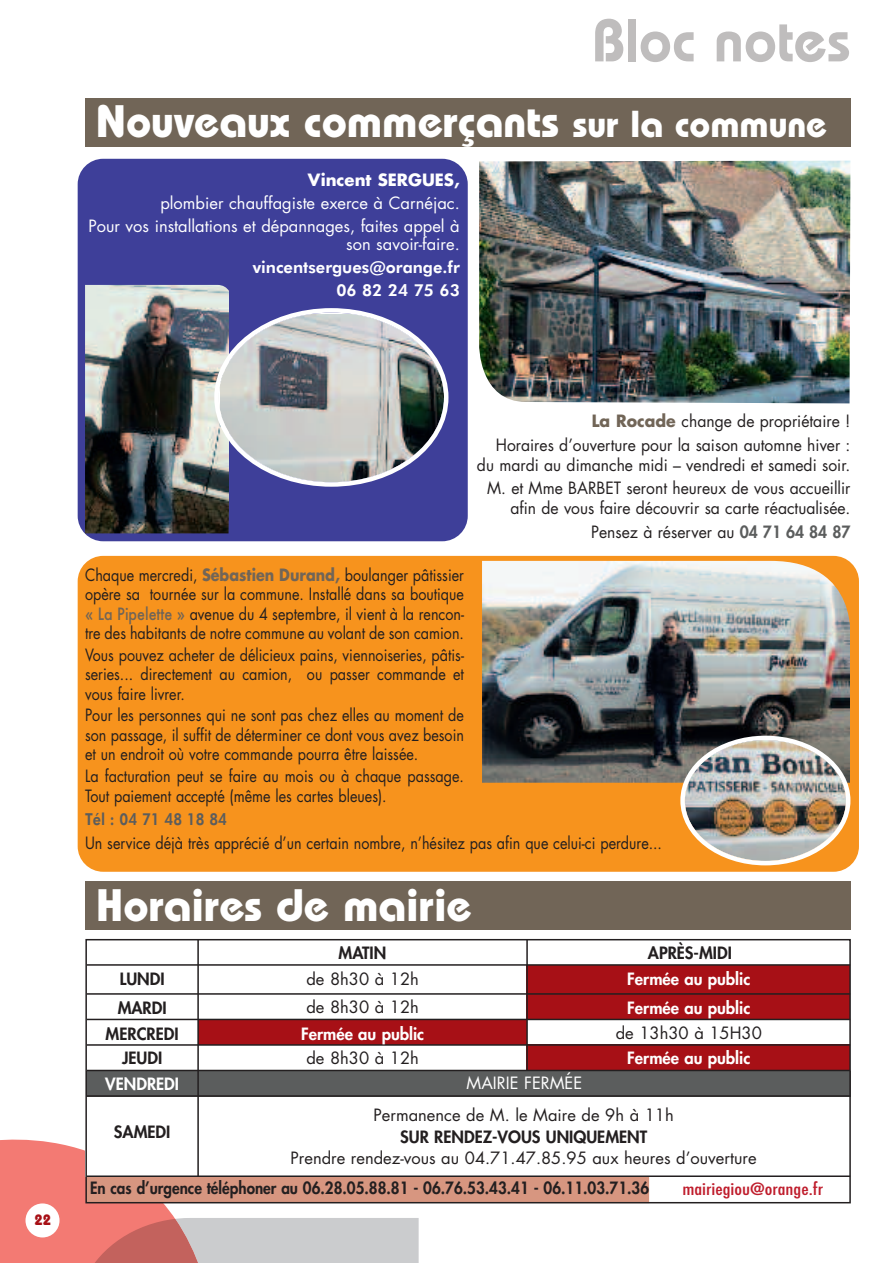
<style>
.page{position:relative;width:893px;height:1263px;background:#fff}
.page>*{position:absolute;margin:0;border:0;box-sizing:border-box;transform-origin:0 0}
.t1{font:600 60px "Bauhaus";color:#bfbdbd}
.t2{font:700 45.45px "Bauhaus";color:#fff}
.t3{font:16.5px/19.5px "Futura";color:#231f20;text-align:justify;scale:.87 1}
.t4{font:16.5px/23.7px "Futura";color:#231f20;text-align:right;scale:.95 1}
.t5{font:16.5px "Futura";color:#231f20}
.t6{font:16.5px/23px "Futura";color:#fff;text-align:right}
.t7{font:800 16.5px "Futura";color:#231f20;scale:.92 1}
.t8{font:800 16.5px "Futura";color:#231f20}
.t9{font:800 16.5px "Futura";color:#fff}
.t10{font:800 16.5px/23px "Futura BT";color:#fff;text-align:right}
.t11{font:500 condensed 16.5px "Futura";color:#bf1d2c;scale:1.2 1}
.t12{font:700 16.5px "Futura";color:#fff}
.t13{font:800 16.5px "Futura BT";color:#5b5d5d;scale:.87 1}
.t14{font:700 15px "Bauhaus";color:#a71016}
.s1{font-size:37.5px}
.s2{font-weight:700;color:#716557}
.s3{font-weight:800;color:#5b5d5d}
.s4{font-weight:500;color:#716557}
</style>
<div class="page">
<div style="left:78px;top:159px;width:390px;height:382px;background:#3e3f99;border-radius:26px"></div>
<div style="left:78px;top:556px;width:781px;height:316px;background:#f7931d;border-radius:26px"></div>
<svg style="left:0;top:1139px;width:419px;height:124px;background:#e0a5a3"></svg>
<div style="left:26px;top:1203px;width:34px;height:34px;background:#fff;border-radius:50%"></div>
<div style="left:86px;top:98px;width:765px;height:48px;background:#716557"></div>
<div style="left:86px;top:881px;width:765px;height:49px;background:#716557"></div>
<img style="left:86px;top:285px;width:142px;height:248px">
<img style="left:214px;top:308px;width:234px;height:179px">
<div style="left:85px;top:1097px;width:766px;height:79px;background:#fff"></div>
<div style="left:527px;top:965px;width:323px;height:55px;background:#a71016"></div>
<div style="left:527px;top:1045px;width:323px;height:25px;background:#a71016"></div>
<div style="left:198px;top:1019px;width:328px;height:25px;background:#a71016"></div>
<div style="left:87px;top:1176px;width:562px;height:27px;background:#d79680"></div>
<div style="left:87px;top:1071px;width:764px;height:25px;background:#5b5d5d"></div>
<div style="left:85px;top:939px;width:766px;height:264px;border:2px solid #231f20"></div>
<hr style="left:87px;top:993px;width:763px;height:2px;background:#231f20">
<hr style="left:87px;top:964px;width:763px;height:2px;background:#231f20">
<hr style="left:87px;top:1019px;width:763px;height:1px;background:#231f20">
<hr style="left:87px;top:1044px;width:763px;height:2px;background:#231f20">
<hr style="left:87px;top:1070px;width:763px;height:1px;background:#231f20">
<hr style="left:87px;top:1095px;width:763px;height:2px;background:#231f20">
<hr style="left:87px;top:1175px;width:763px;height:2px;background:#231f20">
<hr style="left:197px;top:939px;width:2px;height:237px;background:#231f20">
<hr style="left:526px;top:939px;width:2px;height:132px;background:#231f20">
<img style="left:483px;top:561px;width:366px;height:222px">
<img style="left:680px;top:736px;width:170px;height:129px">
<img style="left:479px;top:161px;width:371px;height:242px">
<h1 class="t1" style="left:592px;top:19px;width:260px">Bloc notes</h1>
<h2 class="t2" style="left:96px;top:105px;width:733px">Nouveaux commerçants <span class="s1">sur la commune</span></h2>
<p class="t12" style="left:308px;top:172px;width:153px">Vincent SERGUES,</p>
<p class="t6" style="left:88px;top:192px;width:373px">plombier chauffagiste exerce à Carnéjac.<br>Pour vos installations et dépannages, faites appel à</p>
<p class="t6" style="left:346px;top:234px;width:115px">son savoir-faire.</p>
<p class="t10" style="left:253px;top:257px;width:209px">vincentsergues@orange.fr<br>06 82 24 75 63</p>
<p class="t14" style="left:35px;top:1215px;width:18px">22</p>
<p class="t4" style="left:496px;top:411px;width:375px"><span class="s2">La Rocade</span> change de propriétaire !<br>Horaires d’ouverture pour la saison automne hiver :</p>
<p class="t4" style="left:477px;top:454px;width:395px">du mardi au dimanche midi – vendredi et samedi soir.<br>M. et Mme BARBET seront heureux de vous accueillir</p>
<p class="t4" style="left:510px;top:497px;width:359px">afin de vous faire découvrir sa carte réactualisée.<br>Pensez à réserver au <span class="s3">04 71 64 84 87</span></p>
<p class="t3" style="left:85px;top:566px;width:437px">Chaque mercredi, <span class="s2">Sébastien Durand,</span> boulanger pâtissier opère sa tournée sur la commune. Installé dans sa boutique <span class="s4">« La Pipelette »</span> avenue du 4 septembre, il vient à la rencon&shy;tre des habitants de notre commune au volant de son camion.</p>
<p class="t3" style="left:85px;top:646px;width:437px">Vous pouvez acheter de délicieux pains, viennoiseries, pâtis&shy;series... directement au camion, ou passer commande et vous faire livrer.</p>
<p class="t3" style="left:85px;top:707px;width:437px">Pour les personnes qui ne sont pas chez elles au moment de son passage, il suffit de déterminer ce dont vous avez besoin et un endroit où votre commande pourra être laissée.</p>
<p class="t3" style="left:85px;top:768px;width:437px">La facturation peut se faire au mois ou à chaque passage.<br>Tout paiement accepté (même les cartes bleues).</p>
<p class="t13" style="left:85px;top:813px;width:165px">Tél : 04 71 48 18 84</p>
<p class="t3" style="left:85px;top:835px;width:665px">Un service déjà très apprécié d’un certain nombre, n’hésitez pas afin que celui-ci perdure...</p>
<h2 class="t2" style="left:96px;top:889px;width:378px">Horaires de mairie</h2>
<p class="t8" style="left:339px;top:945px;width:49px">MATIN</p>
<p class="t8" style="left:648px;top:945px;width:86px">APRÈS-MIDI</p>
<p class="t8" style="left:120px;top:971px;width:46px">LUNDI</p>
<p class="t5" style="left:306px;top:971px;width:114px">de 8h30 à 12h</p>
<p class="t9" style="left:627px;top:971px;width:125px">Fermée au public</p>
<p class="t8" style="left:118px;top:1000px;width:50px">MARDI</p>
<p class="t5" style="left:306px;top:1000px;width:114px">de 8h30 à 12h</p>
<p class="t9" style="left:627px;top:1000px;width:125px">Fermée au public</p>
<p class="t8" style="left:122px;top:1050px;width:42px">JEUDI</p>
<p class="t5" style="left:306px;top:1050px;width:114px">de 8h30 à 12h</p>
<p class="t9" style="left:627px;top:1050px;width:125px">Fermée au public</p>
<p class="t9" style="left:105px;top:1076px;width:75px">VENDREDI</p>
<p class="t6" style="left:467px;top:1073px;width:117px">MAIRIE FERMÉE</p>
<p class="t8" style="left:106px;top:1026px;width:75px">MERCREDI</p>
<p class="t9" style="left:301px;top:1026px;width:125px">Fermée au public</p>
<p class="t5" style="left:616px;top:1026px;width:148px">de 13h30 à 15H30</p>
<p class="t8" style="left:114px;top:1124px;width:58px">SAMEDI</p>
<p class="t5" style="left:374px;top:1107px;width:302px">Permanence de M. le Maire de 9h à 11h</p>
<p class="t8" style="left:400px;top:1129px;width:248px">SUR RENDEZ-VOUS UNIQUEMENT</p>
<p class="t5" style="left:291px;top:1151px;width:468px">Prendre rendez-vous au 04.71.47.85.95 aux heures d’ouverture</p>
<p class="t7" style="left:90px;top:1180px;width:609px">En cas d’urgence téléphoner au 06.28.05.88.81 - 06.76.53.43.41 - 06.11.03.71.36</p>
<p class="t11" style="left:682px;top:1179px;width:119px">mairiegiou@orange.fr</p>
</div>
